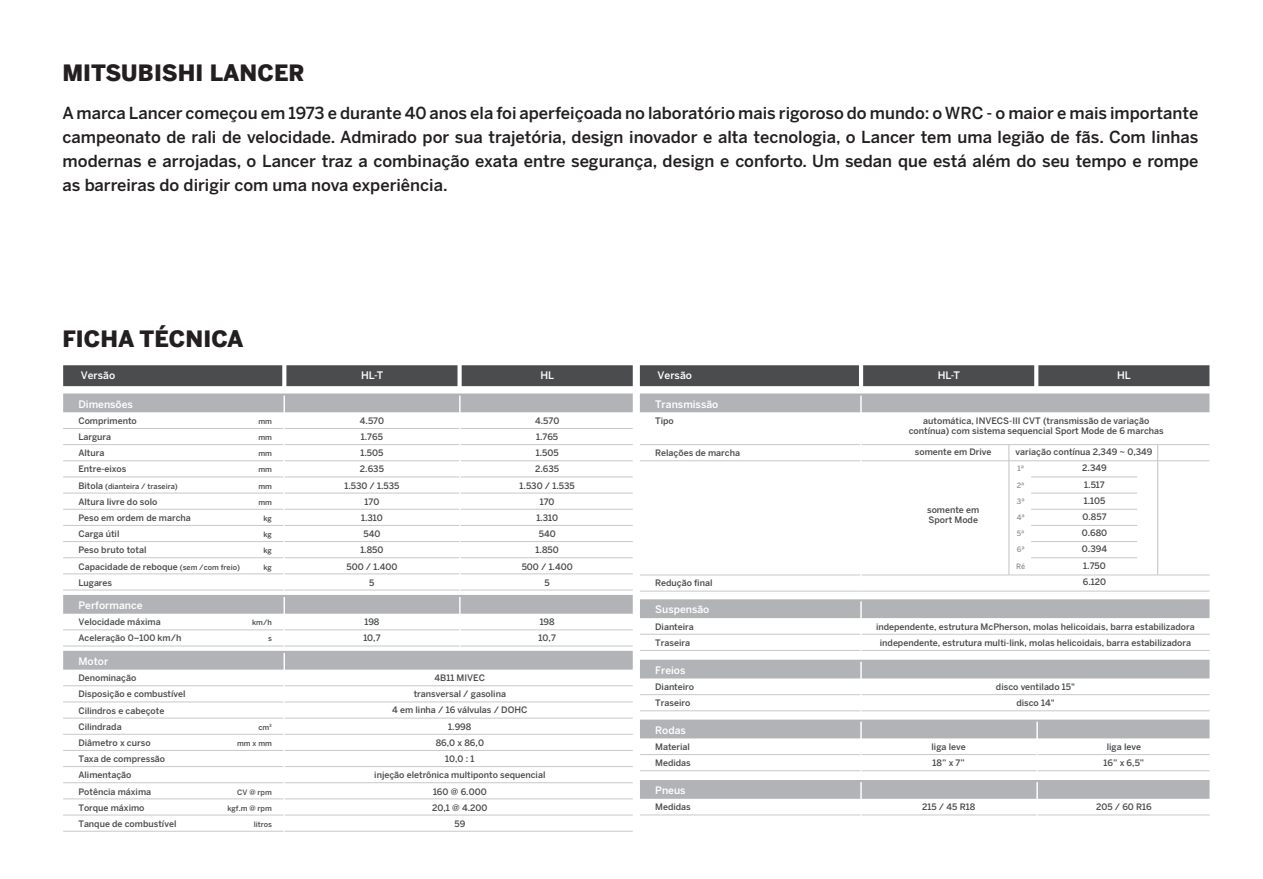
<style>
.page{position:relative;width:1263px;height:879px;background:#fff}
.page>*{position:absolute;margin:0;border:0;box-sizing:border-box;transform-origin:0 0}
.t1{font:900 22.5px "Benton Sans";color:#231f20}
.t2{font:500 16.5px/24px "Benton Sans";color:#231f20;text-align:justify}
.t3{font:500 10.35px "Benton Sans";color:#fff}
.t4{font:500 8.85px/16.2px "Benton Sans";color:#4b4c4d}
.t5{font:500 7.35px "Benton Sans";color:#4b4c4d}
.t6{font:500 7.35px "Benton Sans";color:#939598}
.s1{font-size:8.85px}
.s2{font-size:7.35px}
</style>
<div class="page">
<hr style="left:640px;top:444px;width:569px;height:1px;background:#c7c8ca">
<hr style="left:640px;top:460px;width:569px;height:1px;background:#c7c8ca">
<hr style="left:640px;top:590px;width:569px;height:1px;background:#c7c8ca">
<hr style="left:640px;top:574px;width:569px;height:1px;background:#c7c8ca">
<div style="left:63px;top:365px;width:570px;height:21px;background:#4b4c4d"></div>
<div style="left:63px;top:393px;width:570px;height:19px;background:#b2b3b7"></div>
<hr style="left:63px;top:428px;width:570px;height:1px;background:#c7c8ca">
<hr style="left:63px;top:444px;width:570px;height:1px;background:#c7c8ca">
<hr style="left:63px;top:460px;width:570px;height:1px;background:#c7c8ca">
<hr style="left:63px;top:476px;width:570px;height:1px;background:#c7c8ca">
<hr style="left:63px;top:492px;width:570px;height:1px;background:#c7c8ca">
<hr style="left:63px;top:508px;width:570px;height:1px;background:#c7c8ca">
<hr style="left:63px;top:524px;width:570px;height:1px;background:#c7c8ca">
<hr style="left:63px;top:541px;width:570px;height:1px;background:#c7c8ca">
<hr style="left:63px;top:557px;width:570px;height:1px;background:#c7c8ca">
<hr style="left:63px;top:573px;width:570px;height:1px;background:#c7c8ca">
<hr style="left:63px;top:589px;width:570px;height:1px;background:#c7c8ca">
<hr style="left:1031px;top:476px;width:106px;height:1px;background:#c7c8ca">
<hr style="left:1031px;top:492px;width:106px;height:1px;background:#c7c8ca">
<hr style="left:1031px;top:508px;width:106px;height:1px;background:#c7c8ca">
<hr style="left:1031px;top:524px;width:106px;height:1px;background:#c7c8ca">
<hr style="left:1031px;top:541px;width:106px;height:1px;background:#c7c8ca">
<hr style="left:1031px;top:557px;width:106px;height:1px;background:#c7c8ca">
<hr style="left:1008px;top:444px;width:1px;height:130px;background:#c7c8ca">
<hr style="left:1157px;top:444px;width:1px;height:130px;background:#c7c8ca">
<hr style="left:283px;top:395px;width:2px;height:195px;background:#fff">
<hr style="left:459px;top:395px;width:2px;height:195px;background:#fff">
<div style="left:640px;top:365px;width:569px;height:21px;background:#4b4c4d"></div>
<div style="left:640px;top:393px;width:569px;height:19px;background:#b2b3b7"></div>
<hr style="left:860px;top:395px;width:2px;height:195px;background:#fff">
<div style="left:63px;top:650px;width:570px;height:19px;background:#b2b3b7"></div>
<hr style="left:63px;top:685px;width:570px;height:1px;background:#c7c8ca">
<hr style="left:63px;top:701px;width:570px;height:1px;background:#c7c8ca">
<hr style="left:63px;top:717px;width:570px;height:1px;background:#c7c8ca">
<hr style="left:63px;top:733px;width:570px;height:1px;background:#c7c8ca">
<hr style="left:63px;top:749px;width:570px;height:1px;background:#c7c8ca">
<hr style="left:63px;top:765px;width:570px;height:1px;background:#c7c8ca">
<hr style="left:63px;top:782px;width:570px;height:1px;background:#c7c8ca">
<hr style="left:63px;top:798px;width:570px;height:1px;background:#c7c8ca">
<hr style="left:63px;top:814px;width:570px;height:1px;background:#c7c8ca">
<hr style="left:63px;top:830px;width:570px;height:1px;background:#c7c8ca">
<hr style="left:283px;top:652px;width:2px;height:179px;background:#fff">
<div style="left:63px;top:594px;width:570px;height:19px;background:#b2b3b7"></div>
<hr style="left:63px;top:629px;width:570px;height:1px;background:#c7c8ca">
<hr style="left:63px;top:645px;width:570px;height:1px;background:#c7c8ca">
<hr style="left:283px;top:596px;width:2px;height:50px;background:#fff">
<hr style="left:459px;top:596px;width:2px;height:50px;background:#fff">
<div style="left:640px;top:599px;width:569px;height:18px;background:#b2b3b7"></div>
<hr style="left:640px;top:633px;width:569px;height:1px;background:#c7c8ca">
<hr style="left:640px;top:649px;width:569px;height:1px;background:#c7c8ca">
<hr style="left:860px;top:601px;width:2px;height:49px;background:#fff">
<div style="left:640px;top:659px;width:569px;height:19px;background:#b2b3b7"></div>
<hr style="left:640px;top:694px;width:569px;height:1px;background:#c7c8ca">
<hr style="left:640px;top:710px;width:569px;height:1px;background:#c7c8ca">
<hr style="left:860px;top:661px;width:2px;height:49px;background:#fff">
<div style="left:640px;top:719px;width:569px;height:19px;background:#b2b3b7"></div>
<hr style="left:640px;top:753px;width:569px;height:1px;background:#c7c8ca">
<hr style="left:640px;top:770px;width:569px;height:1px;background:#c7c8ca">
<hr style="left:860px;top:721px;width:2px;height:49px;background:#fff">
<hr style="left:1036px;top:721px;width:2px;height:49px;background:#fff">
<div style="left:640px;top:780px;width:569px;height:18px;background:#b2b3b7"></div>
<hr style="left:640px;top:814px;width:569px;height:1px;background:#c7c8ca">
<hr style="left:860px;top:781px;width:2px;height:35px;background:#fff">
<hr style="left:1036px;top:781px;width:2px;height:35px;background:#fff">
<h1 class="t1" style="left:63px;top:60px;width:244px">MITSUBISHI LANCER</h1>
<p class="t2" style="left:63px;top:100px;width:1137px">A marca Lancer começou em 1973 e durante 40 anos ela foi aperfeiçoada no laboratório mais rigoroso do mundo: o WRC - o maior e mais importante campeonato de rali de velocidade. Admirado por sua trajetória, design inovador e alta tecnologia, o Lancer tem uma legião de fãs. Com linhas modernas e arrojadas, o Lancer traz a combinação exata entre segurança, design e conforto. Um sedan que está além do seu tempo e rompe as barreiras do dirigir com uma nova experiência.</p>
<h1 class="t1" style="left:63px;top:325px;width:183px">FICHA TÉCNICA</h1>
<p class="t3" style="left:81px;top:369px;width:36px">Versão</p>
<p class="t3" style="left:361px;top:369px;width:24px">HL-T</p>
<p class="t3" style="left:540px;top:369px;width:15px">HL</p>
<p class="t3" style="left:78px;top:397px;width:56px">Dimensões</p>
<p class="t4" style="left:78px;top:412px;width:60px">Comprimento<br>Largura<br>Altura<br>Entre-eixos</p>
<p class="t5" style="left:78px;top:481px;width:101px"><span class="s1">Bitola</span> (dianteira / traseira)</p>
<p class="t4" style="left:78px;top:493px;width:163px">Altura livre do solo<br>Peso em ordem de marcha<br>Carga útil<br>Peso bruto total<br>Capacidade de reboque <span class="s2">(sem /com freio)<br></span>Lugares</p>
<p class="t4" style="left:344px;top:412px;width:57px;text-align:center">4.570<br>1.765<br>1.505<br>2.635<br>1.530 / 1.535<br>170<br>1.310<br>540<br>1.850<br>500 / 1.400<br>5</p>
<p class="t4" style="left:520px;top:412px;width:57px;text-align:center">4.570<br>1.765<br>1.505<br>2.635<br>1.530 / 1.535<br>170<br>1.310<br>540<br>1.850<br>500 / 1.400<br>5</p>
<p class="t5" style="left:258px;top:416px;width:15px">mm</p>
<p class="t5" style="left:258px;top:432px;width:15px">mm</p>
<p class="t5" style="left:258px;top:449px;width:15px">mm</p>
<p class="t5" style="left:258px;top:465px;width:15px">mm</p>
<p class="t5" style="left:258px;top:481px;width:15px">mm</p>
<p class="t5" style="left:258px;top:497px;width:15px">mm</p>
<p class="t5" style="left:263px;top:513px;width:10px">kg</p>
<p class="t5" style="left:263px;top:530px;width:10px">kg</p>
<p class="t5" style="left:263px;top:546px;width:10px">kg</p>
<p class="t5" style="left:263px;top:562px;width:10px">kg</p>
<p class="t3" style="left:78px;top:598px;width:66px">Performance</p>
<p class="t4" style="left:78px;top:613px;width:104px">Velocidade máxima<br>Aceleração 0–100 km/h</p>
<p class="t5" style="left:252px;top:617px;width:21px">km/h</p>
<p class="t5" style="left:268px;top:634px;width:5px">s</p>
<p class="t3" style="left:78px;top:654px;width:31px">Motor</p>
<p class="t4" style="left:78px;top:669px;width:109px">Denominação<br>Disposição e combustível<br>Cilindros e cabeçote<br>Cilindrada<br>Diâmetro x curso<br>Taxa de compressão<br>Alimentação<br>Potência máxima<br>Torque máximo<br>Tanque de combustível</p>
<p class="t5" style="left:258px;top:722px;width:15px">cm<sup>3</sup></p>
<p class="t5" style="left:237px;top:738px;width:36px">mm x mm</p>
<p class="t5" style="left:237px;top:787px;width:36px">CV @ rpm</p>
<p class="t5" style="left:227px;top:803px;width:46px">kgf.m @ rpm</p>
<p class="t5" style="left:254px;top:819px;width:20px">litros</p>
<p class="t4" style="left:363px;top:613px;width:19px">198<br>10,7</p>
<p class="t4" style="left:539px;top:613px;width:19px">198<br>10,7</p>
<p class="t4" style="left:374px;top:669px;width:173px;text-align:center">4B11 MIVEC<br>transversal / gasolina<br>4 em linha / 16 válvulas / DOHC<br>1.998<br>86,0 x 86,0<br>10,0 : 1<br>injeção eletrônica multiponto sequencial<br>160 @ 6.000<br>20,1 @ 4.200<br>59</p>
<p class="t3" style="left:657px;top:369px;width:36px">Versão</p>
<p class="t3" style="left:938px;top:369px;width:24px">HL-T</p>
<p class="t3" style="left:1117px;top:369px;width:15px">HL</p>
<p class="t3" style="left:655px;top:397px;width:65px">Transmissão</p>
<p class="t4" style="left:655px;top:412px;width:20px">Tipo</p>
<p class="t4" style="left:655px;top:444px;width:86px">Relações de marcha</p>
<p class="t4" style="left:909px;top:415px;width:256px;line-height:10.4px;text-align:center">automática, INVECS-III CVT (transmissão de variação contínua) com sistema sequencial Sport Mode de 6 marchas</p>
<p class="t4" style="left:915px;top:443px;width:78px">somente em Drive</p>
<p class="t4" style="left:1015px;top:443px;width:138px">variação contínua 2,349 ~ 0,349</p>
<p class="t4" style="left:655px;top:574px;width:59px">Redução final</p>
<p class="t4" style="left:927px;top:504px;width:54px;line-height:10.4px">somente em<br>Sport Mode</p>
<p class="t6" style="left:1017px;top:464px;width:8px">1ª</p>
<p class="t6" style="left:1017px;top:480px;width:9px">2ª</p>
<p class="t6" style="left:1017px;top:496px;width:9px">3ª</p>
<p class="t6" style="left:1017px;top:512px;width:9px">4ª</p>
<p class="t6" style="left:1017px;top:529px;width:9px">5ª</p>
<p class="t6" style="left:1017px;top:545px;width:9px">6ª</p>
<p class="t6" style="left:1016px;top:561px;width:11px">Ré</p>
<p class="t4" style="left:1082px;top:459px;width:27px">2.349<br>1.517<br>1.105<br>0.857<br>0.680<br>0.394<br>1.750<br>6.120</p>
<p class="t3" style="left:655px;top:603px;width:56px">Suspensão</p>
<p class="t4" style="left:655px;top:618px;width:40px">Dianteira<br>Traseira</p>
<p class="t4" style="left:876px;top:617px;width:320px;text-align:center">independente, estrutura McPherson, molas helicoidais, barra estabilizadora independente, estrutura multi-link, molas helicoidais, barra estabilizadora</p>
<p class="t3" style="left:655px;top:663px;width:32px">Freios</p>
<p class="t4" style="left:655px;top:678px;width:40px">Dianteiro<br>Traseiro</p>
<p class="t4" style="left:996px;top:678px;width:80px;text-align:center">disco ventilado 15" disco 14"</p>
<p class="t3" style="left:655px;top:723px;width:32px">Rodas</p>
<p class="t4" style="left:655px;top:738px;width:37px">Material<br>Medidas</p>
<p class="t4" style="left:1103px;top:738px;width:42px;text-align:center">liga leve<br>16” x 6,5”</p>
<p class="t4" style="left:931px;top:738px;width:36px">liga leve<br>18” x 7”</p>
<p class="t3" style="left:655px;top:783px;width:32px">Pneus</p>
<p class="t4" style="left:655px;top:798px;width:37px">Medidas</p>
<p class="t4" style="left:922px;top:798px;width:55px">215 / 45 R18</p>
<p class="t4" style="left:1096px;top:798px;width:57px">205 / 60 R16</p>
</div>
